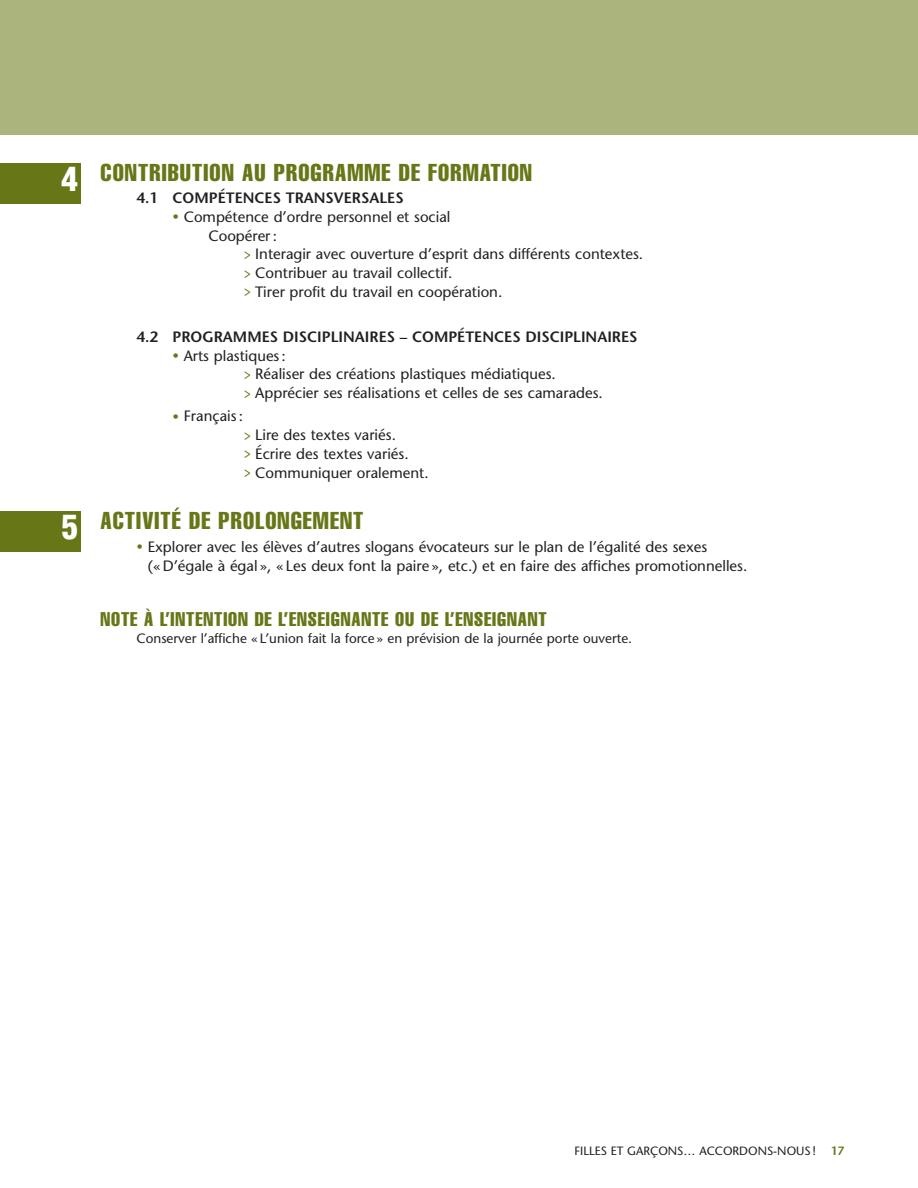
<style>
.page{position:relative;width:918px;height:1188px;background:#fff}
.page>*{position:absolute;margin:0;border:0;box-sizing:border-box;transform-origin:0 0}
.t1{font:900 condensed 33px "Helvetica";color:#fff}
.t2{font:extra-condensed 24px "Helvetica";letter-spacing:.045em;color:#677718}
.t3{font:extra-condensed 19.5px "Helvetica";letter-spacing:.045em;color:#677718}
.t4{font:15px/18.8px "Stone Sans";color:#231f20}
.t5{font:600 15px "Stone Sans";color:#231f20}
.t6{font:13.5px "Stone Sans";color:#231f20}
.t7{font:12px "Stone Sans";color:#231f20}
.s1{font-weight:700;font-size:12.75px;color:#677718}
.s2{font-weight:600;color:#677718}
</style>
<div class="page">
<div style="left:0;top:0;width:918px;height:135px;background:#abb47c"></div>
<div style="left:0;top:163px;width:81px;height:41px;background:#677718"></div>
<div style="left:0;top:511px;width:81px;height:41px;background:#677718"></div>
<h1 class="t1" style="left:62px;top:166px;width:18px">4</h1>
<h1 class="t1" style="left:62px;top:514px;width:18px">5</h1>
<h2 class="t2" style="left:100px;top:163px;width:433px">CONTRIBUTION AU PROGRAMME DE FORMATION</h2>
<p class="t5" style="left:136px;top:192px;width:269px">4.1 COMPÉTENCES TRANSVERSALES</p>
<p class="t4" style="left:208px;top:209px;width:243px;text-indent:-36px"><span class="s1">•</span> Compétence d’ordre personnel et social<br>Coopérer :</p>
<p class="t4" style="left:244px;top:246px;width:400px"><span class="s2">&gt;</span> Interagir avec ouverture d’esprit dans différents contextes. <span class="s2">&gt;</span> Contribuer au travail collectif.<br><span class="s2">&gt;</span> Tirer profit du travail en coopération.</p>
<p class="t5" style="left:136px;top:331px;width:503px">4.2 PROGRAMMES DISCIPLINAIRES – COMPÉTENCES DISCIPLINAIRES</p>
<p class="t4" style="left:244px;top:348px;width:360px;text-indent:-72px"><span class="s1">•</span> Arts plastiques :<br><span class="s2">&gt;</span> Réaliser des créations plastiques médiatiques.<br><span class="s2">&gt;</span> Apprécier ses réalisations et celles de ses camarades.</p>
<p class="t4" style="left:172px;top:408px;width:72px"><span class="s1">•</span> Français :</p>
<p class="t4" style="left:244px;top:427px;width:186px"><span class="s2">&gt;</span> Lire des textes variés.<br><span class="s2">&gt;</span> Écrire des textes variés.<br><span class="s2">&gt;</span> Communiquer oralement.</p>
<h2 class="t2" style="left:100px;top:511px;width:264px">ACTIVITÉ DE PROLONGEMENT</h2>
<p class="t4" style="left:148px;top:539px;width:601px;text-indent:-11px"><span class="s1">•</span> Explorer avec les élèves d’autres slogans évocateurs sur le plan de l’égalité des sexes<br>(« D’égale à égal », « Les deux font la paire», etc.) et en faire des affiches promotionnelles.</p>
<h3 class="t3" style="left:100px;top:612px;width:448px">NOTE À L’INTENTION DE L’ENSEIGNANTE OU DE L’ENSEIGNANT</h3>
<p class="t6" style="left:136px;top:633px;width:497px">Conserver l’affiche « L’union fait la force » en prévision de la journée porte ouverte.</p>
<p class="t7" style="left:574px;top:1146px;width:272px">FILLES ET GARÇONS… ACCORDONS-NOUS ! <span class="s2">17</span></p>
</div>
